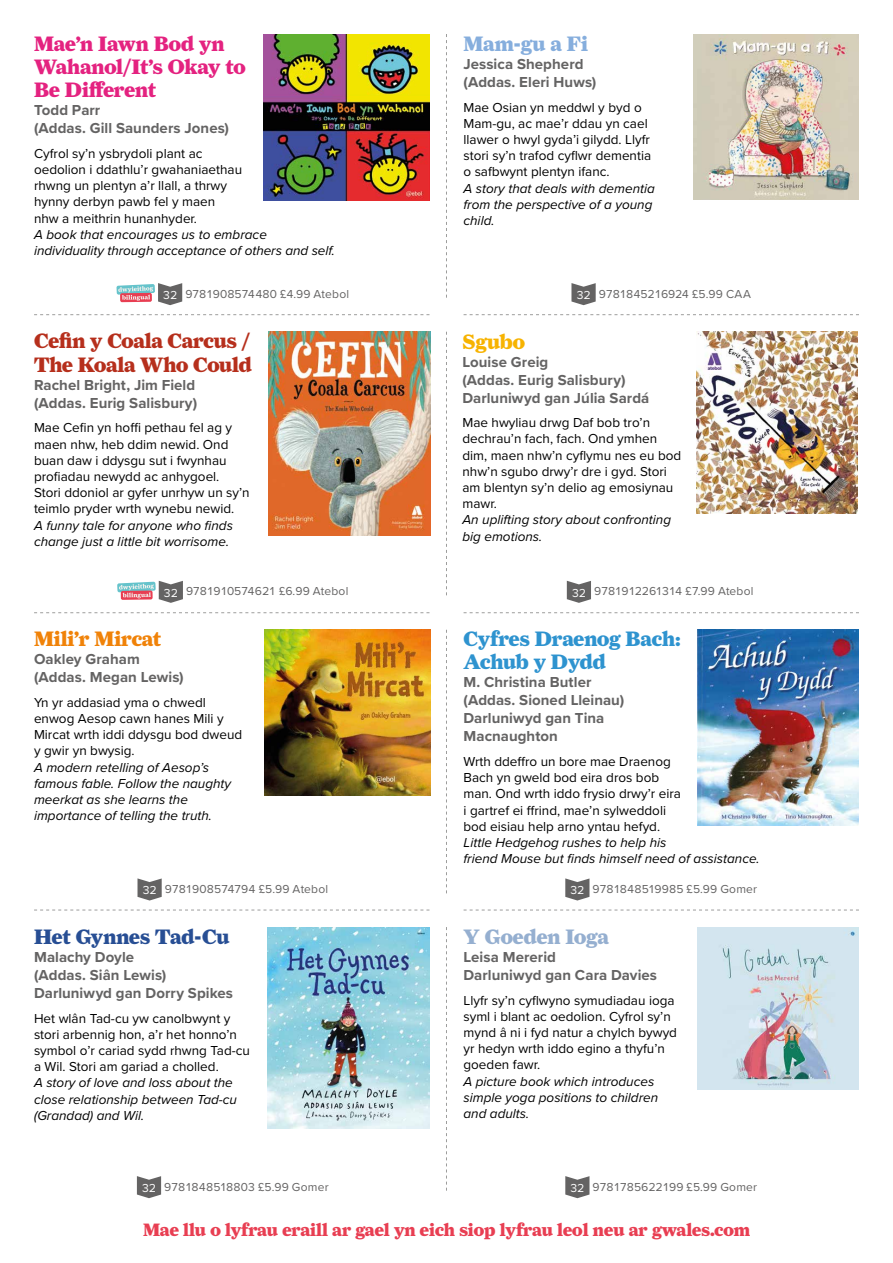
<style>
.page{position:relative;width:893px;height:1263px;background:#fff}
.page>*{position:absolute;margin:0;border:0;box-sizing:border-box;transform-origin:0 0}
.t1{font:900 21px/23.1px "Farnham Display";letter-spacing:-.01em;color:#e42280}
.t2{font:900 21px/23.1px "Farnham Display";letter-spacing:-.005em;color:#b62f1c}
.t3{font:900 21px/23.1px "Farnham Display";letter-spacing:-.005em;color:#2e93cf}
.t4{font:900 21px "Farnham Display";letter-spacing:-.01em;color:#274e94}
.t5{font:900 21px "Farnham Display";letter-spacing:-.005em;color:#f08208}
.t6{font:900 21px "Farnham Display";letter-spacing:-.005em;color:#95afd0}
.t7{font:900 21px "Farnham Display";letter-spacing:.005em;color:#86aedd}
.t8{font:900 21px "Farnham Display";color:#f7b300}
.t9{font:900 18px "Farnham Display";color:#e83e52}
.t10{font:700 15px/18px "Proxima Nova";letter-spacing:.005em;color:#646363}
.t11{font:13.5px/16.2px "Proxima Nova";color:#000}
.t12{font:italic 13.5px/16.2px "Proxima Nova";color:#000}
.t13{font:12px "Proxima Nova";letter-spacing:-.005em;color:#646363}
.s1{color:#fff}
</style>
<div class="page">
<img style="left:264px;top:34px;width:165px;height:166px">
<img style="left:693px;top:34px;width:166px;height:165px">
<img style="left:265px;top:629px;width:166px;height:166px">
<img style="left:269px;top:332px;width:162px;height:203px">
<img style="left:697px;top:629px;width:162px;height:196px">
<svg style="left:446px;top:34px;width:1px;height:264px"></svg>
<svg style="left:34px;top:314px;width:395px;height:1px"></svg>
<svg style="left:463px;top:314px;width:396px;height:1px"></svg>
<svg style="left:446px;top:332px;width:1px;height:263px"></svg>
<svg style="left:446px;top:630px;width:1px;height:263px"></svg>
<svg style="left:34px;top:612px;width:395px;height:1px"></svg>
<svg style="left:463px;top:612px;width:396px;height:1px"></svg>
<svg style="left:463px;top:910px;width:396px;height:1px"></svg>
<svg style="left:34px;top:910px;width:395px;height:1px"></svg>
<img style="left:723px;top:927px;width:136px;height:162px">
<svg style="left:117px;top:581px;width:66px;height:22px"></svg>
<svg style="left:116px;top:283px;width:66px;height:22px"></svg>
<svg style="left:571px;top:283px;width:25px;height:22px"></svg>
<svg style="left:137px;top:1176px;width:24px;height:22px"></svg>
<svg style="left:267px;top:927px;width:456px;height:272px"></svg>
<svg style="left:138px;top:878px;width:24px;height:22px"></svg>
<svg style="left:565px;top:878px;width:24px;height:22px"></svg>
<img style="left:696px;top:332px;width:162px;height:182px">
<svg style="left:567px;top:581px;width:24px;height:22px"></svg>
<h1 class="t1" style="left:34px;top:32px;width:213px">Mae’n Iawn Bod yn<br>Wahanol/It’s Okay to<br>Be Different</h1>
<p class="t10" style="left:34px;top:101px;width:197px">Todd Parr<br>(Addas. Gill Saunders Jones)</p>
<p class="t11" style="left:34px;top:145px;width:210px">Cyfrol sy’n ysbrydoli plant ac oedolion i ddathlu’r gwahaniaethau rhwng un plentyn a’r llall, a thrwy hynny derbyn pawb fel y maen nhw a meithrin hunanhyder.</p>
<p class="t12" style="left:34px;top:226px;width:302px">A book that encourages us to embrace individuality through acceptance of others and self.</p>
<h1 class="t7" style="left:463px;top:31px;width:126px">Mam-gu a Fi</h1>
<p class="t10" style="left:463px;top:54px;width:134px">Jessica Shepherd (Addas. Eleri Huws)</p>
<p class="t11" style="left:463px;top:98px;width:189px">Mae Osian yn meddwl y byd o<br>Mam‑gu, ac mae’r ddau yn cael llawer o hwyl gyda’i gilydd. Llyfr stori sy’n trafod cyflwr dementia o safbwynt plentyn ifanc.</p>
<p class="t12" style="left:463px;top:179px;width:193px">A story that deals with dementia from the perspective of a young child.</p>
<p class="t13" style="left:163px;top:285px;width:188px"><span class="s1">32</span> 9781908574480 £4.99 Atebol</p>
<p class="t13" style="left:576px;top:285px;width:176px"><span class="s1">32</span> 9781845216924 £5.99 CAA</p>
<h1 class="t2" style="left:34px;top:329px;width:219px">Cefin y Coala Carcus /<br>The Koala Who Could</h1>
<p class="t10" style="left:34px;top:375px;width:165px">Rachel Bright, Jim Field (Addas. Eurig Salisbury)</p>
<p class="t11" style="left:34px;top:419px;width:217px">Mae Cefin yn hoffi pethau fel ag y maen nhw, heb ddim newid. Ond buan daw i ddysgu sut i fwynhau profiadau newydd ac anhygoel.<br>Stori ddoniol ar gyfer unrhyw un sy’n teimlo pryder wrth wynebu newid.</p>
<p class="t12" style="left:34px;top:516px;width:200px">A funny tale for anyone who finds change just a little bit worrisome.</p>
<p class="t13" style="left:164px;top:582px;width:186px"><span class="s1">32</span> 9781910574621 £6.99 Atebol</p>
<h1 class="t5" style="left:34px;top:626px;width:129px">Mili’r Mircat</h1>
<p class="t10" style="left:34px;top:650px;width:151px">Oakley Graham (Addas. Megan Lewis)</p>
<p class="t11" style="left:34px;top:694px;width:210px">Yn yr addasiad yma o chwedl enwog Aesop cawn hanes Mili y<br>Mircat wrth iddi ddysgu bod dweud y gwir yn bwysig.</p>
<p class="t12" style="left:34px;top:758px;width:199px">A modern retelling of Aesop’s famous fable. Follow the naughty meerkat as she learns the importance of telling the truth.</p>
<h1 class="t8" style="left:462px;top:328px;width:64px">Sgubo</h1>
<p class="t10" style="left:462px;top:352px;width:188px">Louise Greig<br>(Addas. Eurig Salisbury)<br>Darluniwyd gan Júlia Sardá</p>
<p class="t11" style="left:462px;top:414px;width:220px">Mae hwyliau drwg Daf bob tro’n dechrau’n fach, fach. Ond ymhen dim, maen nhw’n cyflymu nes eu bod nhw’n sgubo drwy’r dre i gyd. Stori am blentyn sy’n delio ag emosiynau mawr.</p>
<p class="t12" style="left:462px;top:511px;width:210px">An uplifting story about confronting big emotions.</p>
<p class="t13" style="left:572px;top:582px;width:183px"><span class="s1">32</span> 9781912261314 £7.99 Atebol</p>
<h1 class="t3" style="left:463px;top:627px;width:219px">Cyfres Draenog Bach:<br>Achub y Dydd</h1>
<p class="t10" style="left:463px;top:673px;width:162px">M. Christina Butler (Addas. Sioned Lleinau)<br>Darluniwyd gan Tina<br>Macnaughton</p>
<p class="t11" style="left:463px;top:753px;width:219px">Wrth ddeffro un bore mae Draenog Bach yn gweld bod eira dros bob man. Ond wrth iddo frysio drwy’r eira i gartref ei ffrind, mae’n sylweddoli bod eisiau help arno yntau hefyd.</p>
<p class="t12" style="left:463px;top:834px;width:298px">Little Hedgehog rushes to help his<br>friend Mouse but finds himself need of assistance.</p>
<p class="t13" style="left:142px;top:880px;width:187px"><span class="s1">32</span> 9781908574794 £5.99 Atebol</p>
<p class="t13" style="left:570px;top:880px;width:188px"><span class="s1">32</span> 9781848519985 £5.99 Gomer</p>
<h1 class="t4" style="left:34px;top:924px;width:197px">Het Gynnes Tad-Cu</h1>
<p class="t10" style="left:34px;top:947px;width:201px">Malachy Doyle<br>(Addas. Siân Lewis)<br>Darluniwyd gan Dorry Spikes</p>
<p class="t11" style="left:34px;top:1009px;width:217px">Het wlân Tad-cu yw canolbwynt y stori arbennig hon, a’r het honno’n symbol o’r cariad sydd rhwng Tad-cu a Wil. Stori am gariad a cholled.</p>
<p class="t12" style="left:34px;top:1074px;width:204px">A story of love and loss about the close relationship between Tad-cu (Grandad) and Wil.</p>
<h1 class="t6" style="left:463px;top:924px;width:147px">Y Goeden Ioga</h1>
<p class="t10" style="left:463px;top:947px;width:195px">Leisa Mererid<br>Darluniwyd gan Cara Davies</p>
<p class="t11" style="left:463px;top:991px;width:215px">Llyfr sy’n cyflwyno symudiadau ioga syml i blant ac oedolion. Cyfrol sy’n mynd â ni i fyd natur a chylch bywyd yr hedyn wrth iddo egino a thyfu’n goeden fawr.</p>
<p class="t12" style="left:463px;top:1072px;width:196px">A picture book which introduces simple yoga positions to children and adults.</p>
<p class="t13" style="left:142px;top:1178px;width:188px"><span class="s1">32</span> 9781848518803 £5.99 Gomer</p>
<p class="t13" style="left:570px;top:1178px;width:188px"><span class="s1">32</span> 9781785622199 £5.99 Gomer</p>
<h2 class="t9" style="left:143px;top:1219px;width:609px">Mae llu o lyfrau eraill ar gael yn eich siop lyfrau leol neu ar gwales.com</h2>
</div>
